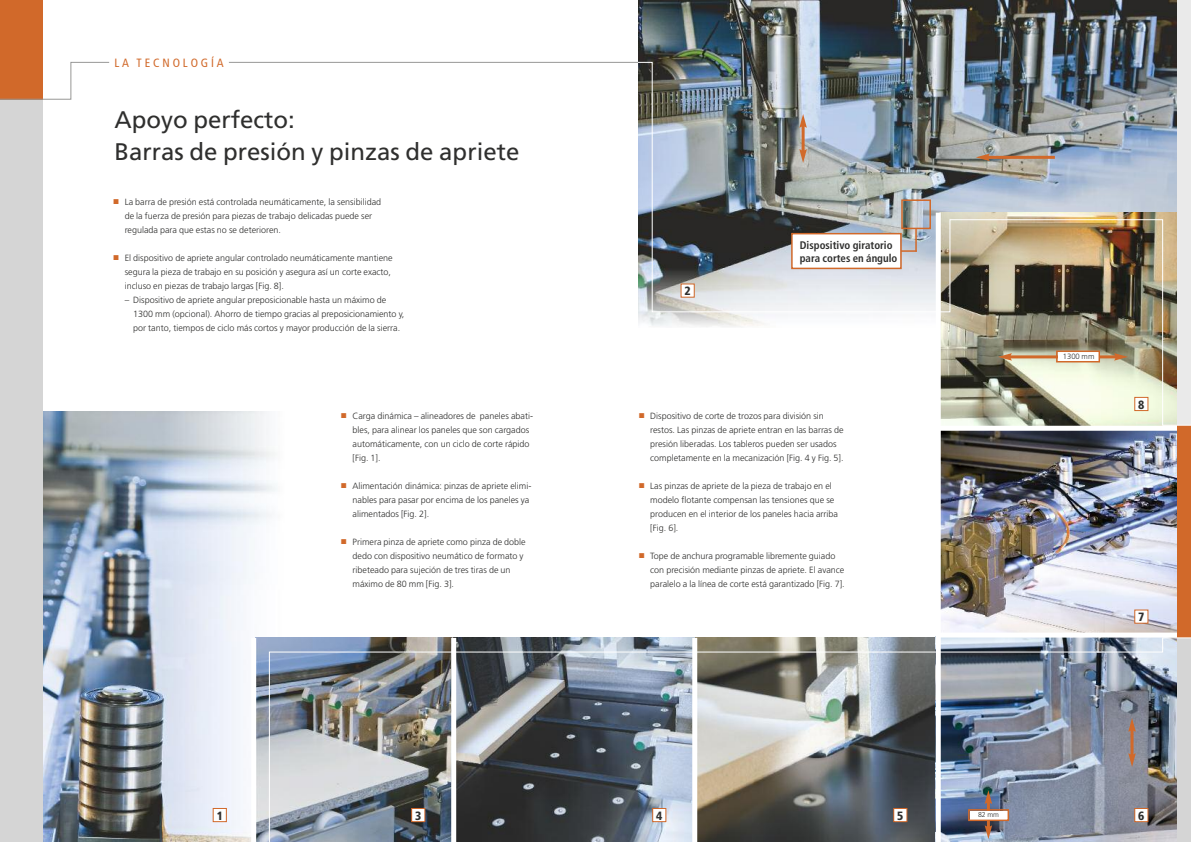
<style>
.page{position:relative;width:1191px;height:842px;background:#fff}
.page>*{position:absolute;margin:0;border:0;box-sizing:border-box;transform-origin:0 0}
.t1{font:24px/32px "Frutiger LT Com";color:#2f2f2e}
.t2{font:condensed 12px "Frutiger";letter-spacing:.24em;color:#d1692a}
.t3{font:900 condensed 12px "Frutiger";color:#2f2f2e}
.t4{font:700 condensed 11px/13.2px "Frutiger";color:#2f2f2e}
.t5{font:300 9px/14px "Frutiger";color:#2f2f2e}
.t6{font:300 7.7px "Frutiger";color:#2f2f2e}
.t7{font:300 7px "Frutiger";color:#2f2f2e}
.s1{color:#d1692a}
</style>
<div class="page">
<img style="left:43px;top:411px;width:120px;height:431px">
<img style="left:163px;top:411px;width:114px;height:431px">
<img style="left:638px;top:0;width:538px;height:62px">
<div style="left:0;top:99px;width:43px;height:743px;background:#d5d5d5"></div>
<div style="left:0;top:0;width:43px;height:99px;background:#d1692a"></div>
<svg style="left:0;top:62px;width:110px;height:38px"></svg>
<img style="left:940px;top:431px;width:236px;height:201px">
<div style="left:1135px;top:610px;width:12px;height:13px;background:#fff"></div>
<div style="left:1134px;top:609px;width:14px;height:15px;border:1px solid #d1692a"></div>
<div style="left:251px;top:638px;width:5px;height:204px;background:#fff"></div>
<div style="left:1176px;top:0;width:15px;height:842px;background:#eaeaea"></div>
<div style="left:214px;top:809px;width:12px;height:12px;background:#fff"></div>
<div style="left:213px;top:808px;width:14px;height:14px;border:1px solid #d1692a"></div>
<div style="left:1176px;top:425px;width:15px;height:213px;background:#d1692a"></div>
<img style="left:638px;top:62px;width:553px;height:364px">
<hr style="left:229px;top:62px;width:409px;height:1px;background:#979796">
<img style="left:269px;top:637px;width:922px;height:205px">
<hr style="left:801px;top:125px;width:3px;height:27px;background:#d1692a">
<svg style="left:799px;top:114px;width:8px;height:14px"></svg>
<svg style="left:799px;top:149px;width:8px;height:14px"></svg>
<hr style="left:987px;top:156px;width:67px;height:3px;background:#d1692a">
<svg style="left:975px;top:154px;width:14px;height:7px"></svg>
<div style="left:901px;top:199px;width:30px;height:30px;border:2px solid #d1692a"></div>
<svg style="left:901px;top:229px;width:15px;height:23px"></svg>
<div style="left:792px;top:234px;width:108px;height:34px;background:#fff"></div>
<div style="left:791px;top:233px;width:110px;height:36px;border:2px solid #d1692a"></div>
<h2 class="t2" style="left:114px;top:58px;width:111px">LA TECNOLOGÍA</h2>
<h1 class="t1" style="left:114px;top:106px;width:406px">Apoyo perfecto:<br>Barras de presión y pinzas de apriete</h1>
<p class="t5" style="left:125px;top:196px;width:258px;text-indent:-11px"><span class="s1">■</span> La barra de presión está controlada neumáticamente, la sensibilidad de la fuerza de presión para piezas de trabajo delicadas puede ser regulada para que estas no se deterioren.</p>
<p class="t5" style="left:125px;top:252px;width:269px;text-indent:-11px"><span class="s1">■</span> El dispositivo de apriete angular controlado neumáticamente mantiene segura la pieza de trabajo en su posición y asegura así un corte exacto, incluso en piezas de trabajo largas [Fig. 8].</p>
<p class="t5" style="left:133px;top:294px;width:273px;text-indent:-9px">– Dispositivo de apriete angular preposicionable hasta un máximo de<br>1300 mm (opcional). Ahorro de tiempo gracias al preposicionamiento y, por tanto, tiempos de ciclo más cortos y mayor producción de la sierra.</p>
<p class="t5" style="left:352px;top:409px;width:182px;text-indent:-11px"><span class="s1">■</span> Carga dinámica – alineadores de paneles abati&shy;bles, para alinear los paneles que son cargados automáticamente, con un ciclo de corte rápido [Fig. 1].</p>
<p class="t5" style="left:352px;top:479px;width:180px;text-indent:-11px"><span class="s1">■</span> Alimentación dinámica: pinzas de apriete elimi&shy;nables para pasar por encima de los paneles ya alimentados [Fig. 2].</p>
<p class="t5" style="left:352px;top:535px;width:175px;text-indent:-11px"><span class="s1">■</span> Primera pinza de apriete como pinza de doble dedo con dispositivo neumático de formato y ribeteado para sujeción de tres tiras de un máximo de 80 mm [Fig. 3].</p>
<h2 class="t3" style="left:684px;top:286px;width:8px">2</h2>
<p class="t4" style="left:800px;top:239px;width:99px">Dispositivo giratorio para cortes en ángulo</p>
<p class="t5" style="left:650px;top:409px;width:195px;text-indent:-11px"><span class="s1">■</span> Dispositivo de corte de trozos para división sin restos. Las pinzas de apriete entran en las barras de presión liberadas. Los tableros pueden ser usados completamente en la mecanización [Fig. 4 y Fig. 5].</p>
<p class="t5" style="left:650px;top:479px;width:189px;text-indent:-11px"><span class="s1">■</span> Las pinzas de apriete de la pieza de trabajo en el modelo flotante compensan las tensiones que se producen en el interior de los paneles hacia arriba [Fig. 6].</p>
<p class="t5" style="left:650px;top:549px;width:196px;text-indent:-11px"><span class="s1">■</span> Tope de anchura programable libremente guiado con precisión mediante pinzas de apriete. El avance paralelo a la línea de corte está garantizado [Fig. 7].</p>
<p class="t6" style="left:1062px;top:353px;width:33px">1300 mm</p>
<h2 class="t3" style="left:1138px;top:399px;width:8px">8</h2>
<h2 class="t3" style="left:1138px;top:612px;width:8px">7</h2>
<h2 class="t3" style="left:217px;top:811px;width:8px">1</h2>
<h2 class="t3" style="left:415px;top:811px;width:8px">3</h2>
<h2 class="t3" style="left:656px;top:811px;width:8px">4</h2>
<h2 class="t3" style="left:897px;top:811px;width:8px">5</h2>
<p class="t7" style="left:978px;top:812px;width:23px">82 mm</p>
<h2 class="t3" style="left:1138px;top:811px;width:8px">6</h2>
</div>
